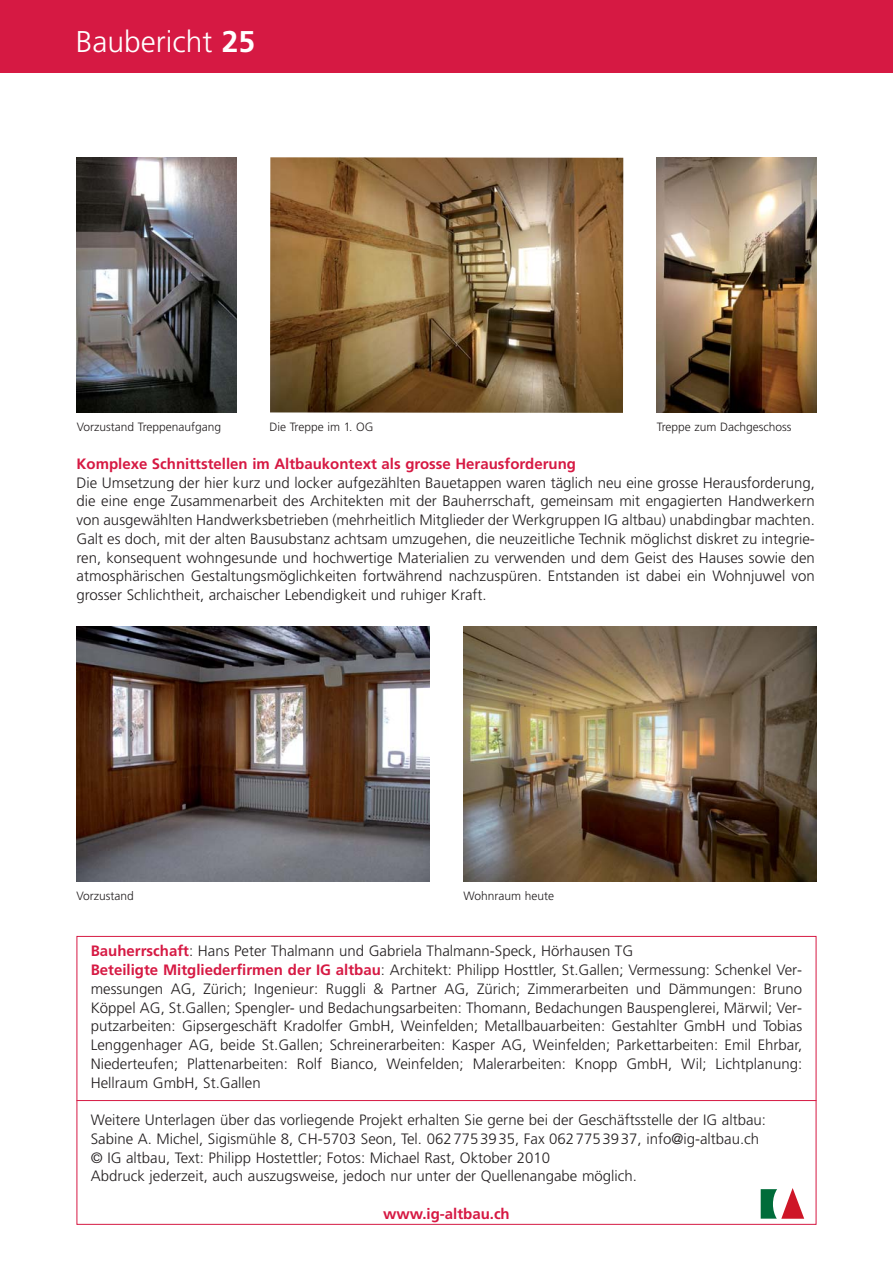
<style>
.page{position:relative;width:893px;height:1263px;background:#fff}
.page>*{position:absolute;margin:0;border:0;box-sizing:border-box;transform-origin:0 0}
.t1{font:300 30px "Frutiger";color:#fff}
.t2{font:300 15px/18.8px "Frutiger";color:#231f20}
.t3{font:700 15px "Frutiger";color:#d61943}
.t4{font:300 12px "Frutiger";color:#231f20}
.s1{font-weight:700}
.s2{font-weight:700;color:#d61943}
</style>
<div class="page">
<div style="left:0;top:0;width:893px;height:72px;background:#d61943"></div>
<hr style="left:77px;top:1100px;width:739px;height:1px;background:#d61943">
<svg style="left:761px;top:1188px;width:43px;height:31px"></svg>
<img style="left:77px;top:158px;width:159px;height:255px">
<img style="left:270px;top:157px;width:353px;height:256px">
<img style="left:77px;top:626px;width:352px;height:255px">
<img style="left:657px;top:158px;width:159px;height:255px">
<img style="left:463px;top:626px;width:353px;height:255px">
<h1 class="t1" style="left:76px;top:29px;width:181px">Baubericht <span class="s1">25</span></h1>
<p class="t4" style="left:77px;top:422px;width:146px">Vorzustand Treppenaufgang</p>
<p class="t4" style="left:269px;top:422px;width:106px">Die Treppe im 1. OG</p>
<p class="t4" style="left:657px;top:422px;width:136px">Treppe zum Dachgeschoss</p>
<p class="t3" style="left:77px;top:458px;width:501px">Komplexe Schnittstellen im Altbaukontext als grosse Herausforderung</p>
<p class="t2" style="left:77px;top:474px;width:740px;text-align:justify">Die Umsetzung der hier kurz und locker aufgezählten Bauetappen waren täglich neu eine grosse Herausforderung, die eine enge Zusammenarbeit des Architekten mit der Bauherrschaft, gemeinsam mit engagierten Handwerkern von ausgewählten Handwerksbetrieben (mehrheitlich Mitglieder der Werkgruppen IG altbau) unabdingbar machten.<br>Galt es doch, mit der alten Bausubstanz achtsam umzugehen, die neuzeitliche Technik möglichst diskret zu integrie&shy;ren, konsequent wohngesunde und hochwertige Materialien zu verwenden und dem Geist des Hauses sowie den atmosphärischen Gestaltungsmöglichkeiten fortwährend nachzuspüren. Entstanden ist dabei ein Wohnjuwel von grosser Schlichtheit, archaischer Lebendigkeit und ruhiger Kraft.</p>
<p class="t4" style="left:76px;top:891px;width:59px">Vorzustand</p>
<p class="t4" style="left:463px;top:891px;width:92px">Wohnraum heute</p>
<p class="t2" style="left:91px;top:943px;width:713px"><span class="s2">Bauherrschaft</span>: Hans Peter Thalmann und Gabriela Thalmann-Speck, Hörhausen TG<br><span class="s2">Beteiligte Mitgliederfirmen der IG altbau</span>: Architekt: Philipp Hosttler, St.Gallen; Vermessung: Schenkel Ver - messungen AG, Zürich; Ingenieur: Ruggli &amp; Partner AG, Zürich; Zimmerarbeiten und Dämmungen: Bruno Köppel AG, St.Gallen; Spengler- und Bedachungsarbeiten: Thomann, Bedachungen Bauspenglerei, Märwil; Ver - putzarbeiten: Gipsergeschäft Kradolfer GmbH, Weinfelden; Metallbauarbeiten: Gestahlter GmbH und Tobias Lenggenhager AG, beide St.Gallen; Schreinerarbeiten: Kasper AG, Weinfelden; Parkettarbeiten: Emil Ehrbar, Niederteufen; Plattenarbeiten: Rolf Bianco, Weinfelden; Malerarbeiten: Knopp GmbH, Wil; Lichtplanung:<br>Hellraum GmbH, St.Gallen</p>
<p class="t2" style="left:91px;top:1112px;width:677px">Weitere Unterlagen über das vorliegende Projekt erhalten Sie gerne bei der Geschäftsstelle der IG altbau:<br>Sabine A. Michel, Sigismühle 8, CH-5703 Seon, Tel. 0627753935, Fax 0627753937, info@ig-altbau.ch © IG altbau, Text: Philipp Hostettler; Fotos: Michael Rast, Oktober 2010<br>Abdruck jederzeit, auch auszugsweise, jedoch nur unter der Quellenangabe möglich.</p>
<p class="t3" style="left:383px;top:1208px;width:128px">www.ig-altbau.ch</p>
</div>
